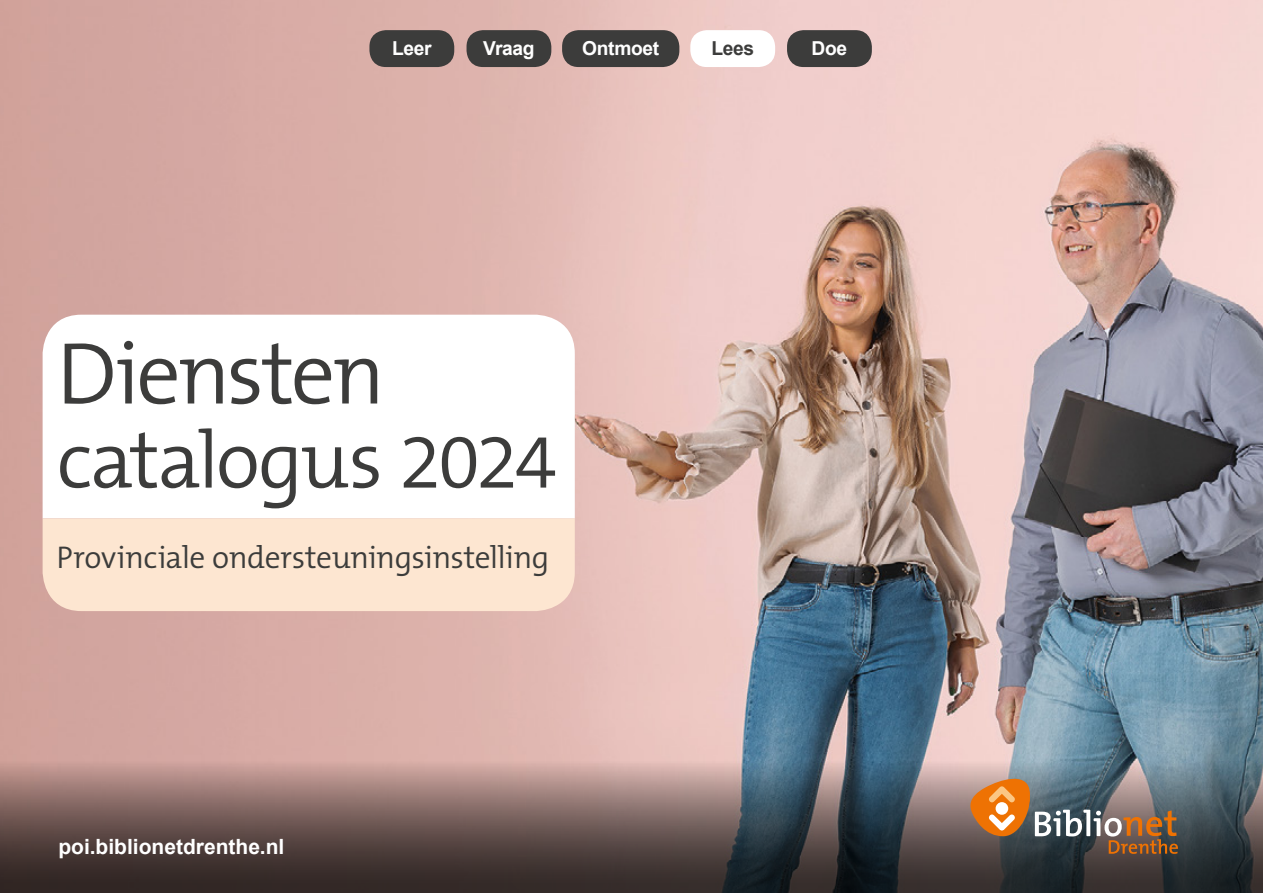
<style>
.page{position:relative;width:1263px;height:893px;background:#fff}
.page>*{position:absolute;margin:0;border:0;box-sizing:border-box;transform-origin:0 0}
.t1{font:300 88.5px "The Mix B4";letter-spacing:-.04em;color:#3c3c3b}
.t2{font:300 81px "The Mix B4";letter-spacing:-.035em;color:#3c3c3b}
.t3{font:300 31.5px "The Mix B4";letter-spacing:-.015em;color:#3c3c3b}
.t4{font:700 21px "Arial";color:#fff}
.t5{font:700 19.2px "Arial";letter-spacing:-.02em;color:#fff}
.t6{font:700 19.2px "Arial";color:#3c3c3b}
.s1{font-size:76.95px}
</style>
<div class="page">
<img style="left:0;top:0;width:1263px;height:729px">
<svg style="left:0;top:729px;width:1263px;height:164px;background:#746767"></svg>
<svg style="left:967px;top:776px;width:211px;height:78px;background:#857261"></svg>
<div style="left:369px;top:30px;width:85px;height:37px;background:#3c3c3b;border-radius:17px"></div>
<div style="left:466px;top:30px;width:85px;height:37px;background:#3c3c3b;border-radius:17px"></div>
<div style="left:562px;top:30px;width:117px;height:37px;background:#3c3c3b;border-radius:17px"></div>
<div style="left:690px;top:30px;width:85px;height:37px;background:#fff;border-radius:17px"></div>
<div style="left:787px;top:30px;width:85px;height:37px;background:#3c3c3b;border-radius:17px"></div>
<svg style="left:43px;top:315px;width:532px;height:203px"></svg>
<div style="left:43px;top:518px;width:532px;height:93px;background:#fde6d1"></div>
<p class="t5" style="left:392px;top:35px;width:41px">Leer</p>
<p class="t5" style="left:483px;top:35px;width:53px">Vraag</p>
<p class="t5" style="left:582px;top:35px;width:78px">Ontmoet</p>
<p class="t6" style="left:711px;top:35px;width:44px">Lees</p>
<p class="t5" style="left:812px;top:35px;width:37px">Doe</p>
<h1 class="t1" style="left:57px;top:326px;width:330px">Diensten</h1>
<h2 class="t2" style="left:57px;top:417px;width:502px">catalogus <span class="s1">2024</span></h2>
<p class="t3" style="left:57px;top:540px;width:494px">Provinciale ondersteuningsinstelling</p>
<p class="t4" style="left:58px;top:832px;width:228px">poi.biblionetdrenthe.nl</p>
</div>
